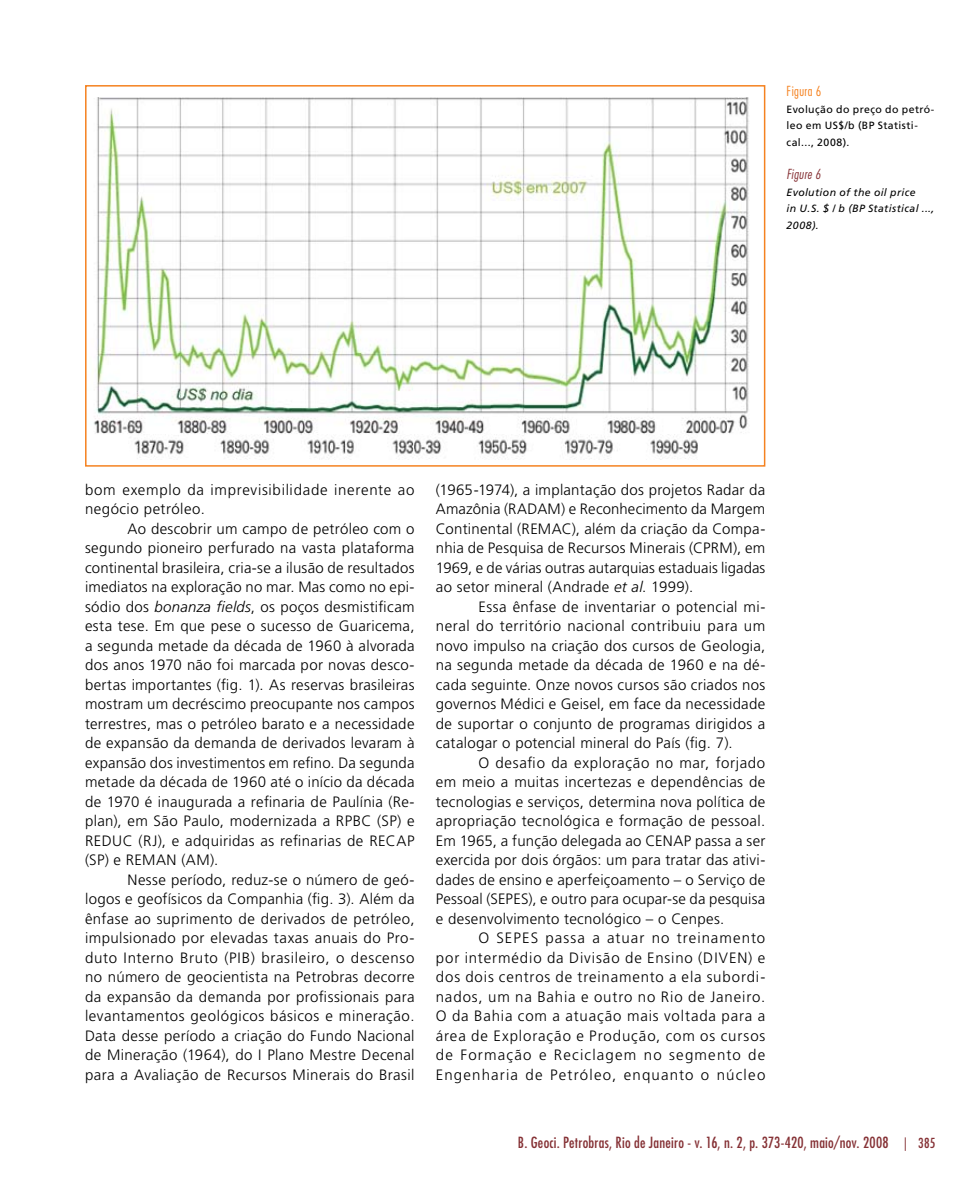
<style>
.page{position:relative;width:978px;height:1191px;background:#fff}
.page>*{position:absolute;margin:0;border:0;box-sizing:border-box;transform-origin:0 0}
.t1{font:300 15px/19.5px "Frutiger LT Std";letter-spacing:.025em;color:#000;text-align:justify}
.t2{font:condensed 15px "Futura Std";letter-spacing:.015em;color:#853135}
.t3{font:300 15px/19.5px "Frutiger LT Std";letter-spacing:.045em;color:#000}
.t4{font:300 condensed 13.5px "Futura Std";letter-spacing:.03em;color:#f58220}
.t5{font:italic 300 condensed 13.5px "Futura Std";letter-spacing:.03em;color:#853135}
.t6{font:condensed 13.5px "Futura Std";color:#853135}
.t7{font:10.5px/16.5px "Frutiger LT Std";letter-spacing:.04em;color:#000}
.t8{font:italic 10.5px/16.5px "Frutiger LT Std";letter-spacing:.035em;color:#000}
.s1{font-style:italic}
</style>
<div class="page">
<img style="left:93px;top:98px;width:656px;height:361px">
<div style="left:85px;top:85px;width:680px;height:381px;border:2px solid #f58220"></div>
<p class="t4" style="left:787px;top:83px;width:36px">Figura 6</p>
<p class="t7" style="left:787px;top:101px;width:149px">Evolução do preço do petró&shy;leo em US$/b (BP Statisti&shy;cal..., 2008).</p>
<p class="t5" style="left:787px;top:166px;width:36px">Figure 6</p>
<p class="t8" style="left:787px;top:184px;width:149px">Evolution of the oil price<br>in U.S. $ / b (BP Statistical ...,<br>2008).</p>
<p class="t3" style="left:85px;top:480px;width:331px">bom exemplo da imprevisibilidade inerente ao negócio petróleo.</p>
<p class="t1" style="left:85px;top:519px;width:331px;text-indent:43px">Ao descobrir um campo de petróleo com o segundo pioneiro perfurado na vasta plataforma continental brasileira, cria-se a ilusão de resultados imediatos na exploração no mar. Mas como no epi&shy;sódio dos <span class="s1">bonanza fields</span>, os poços desmistificam esta tese. Em que pese o sucesso de Guaricema, a segunda metade da década de 1960 à alvorada dos anos 1970 não foi marcada por novas desco&shy;bertas importantes (fig. 1). As reservas brasileiras mostram um decréscimo preocupante nos campos terrestres, mas o petróleo barato e a necessidade de expansão da demanda de derivados levaram à expansão dos investimentos em refino. Da segunda metade da década de 1960 até o início da década de 1970 é inaugurada a refinaria de Paulínia (Re&shy;plan), em São Paulo, modernizada a RPBC (SP) e REDUC (RJ), e adquiridas as refinarias de RECAP (SP) e REMAN (AM).</p>
<p class="t1" style="left:85px;top:870px;width:331px;text-indent:43px">Nesse período, reduz-se o número de geó&shy;logos e geofísicos da Companhia (fig. 3). Além da ênfase ao suprimento de derivados de petróleo, impulsionado por elevadas taxas anuais do Pro&shy;duto Interno Bruto (PIB) brasileiro, o descenso no número de geocientista na Petrobras decorre da expansão da demanda por profissionais para levantamentos geológicos básicos e mineração.<br>Data desse período a criação do Fundo Nacional de Mineração (1964), do I Plano Mestre Decenal para a Avaliação de Recursos Minerais do Brasil</p>
<p class="t1" style="left:436px;top:480px;width:331px">(1965-1974), a implantação dos projetos Radar da Amazônia (RADAM) e Reconhecimento da Margem Continental (REMAC), além da criação da Compa&shy;nhia de Pesquisa de Recursos Minerais (CPRM), em 1969, e de várias outras autarquias estaduais ligadas ao setor mineral (Andrade <span class="s1">et al</span>. 1999).</p>
<p class="t1" style="left:436px;top:597px;width:331px;text-indent:43px">Essa ênfase de inventariar o potencial mi&shy;neral do território nacional contribuiu para um novo impulso na criação dos cursos de Geologia, na segunda metade da década de 1960 e na dé&shy;cada seguinte. Onze novos cursos são criados nos governos Médici e Geisel, em face da necessidade de suportar o conjunto de programas dirigidos a catalogar o potencial mineral do País (fig. 7).</p>
<p class="t1" style="left:436px;top:753px;width:331px;text-indent:43px">O desafio da exploração no mar, forjado em meio a muitas incertezas e dependências de tecnologias e serviços, determina nova política de apropriação tecnológica e formação de pessoal.<br>Em 1965, a função delegada ao CENAP passa a ser exercida por dois órgãos: um para tratar das ativi&shy;dades de ensino e aperfeiçoamento – o Serviço de Pessoal (SEPES), e outro para ocupar-se da pesquisa e desenvolvimento tecnológico – o Cenpes.</p>
<p class="t1" style="left:436px;top:928px;width:331px;text-indent:43px">O SEPES passa a atuar no treinamento por intermédio da Divisão de Ensino (DIVEN) e dos dois centros de treinamento a ela subordi&shy;nados, um na Bahia e outro no Rio de Janeiro.<br>O da Bahia com a atuação mais voltada para a área de Exploração e Produção, com os cursos de Formação e Reciclagem no segmento de Engenharia de Petróleo, enquanto o núcleo</p>
<p class="t2" style="left:518px;top:1133px;width:372px">B. Geoci. Petrobras, Rio de Janeiro - v. 16, n. 2, p. 373-420, maio/nov. 2008</p>
<p class="t6" style="left:904px;top:1135px;width:33px">| 385</p>
</div>
